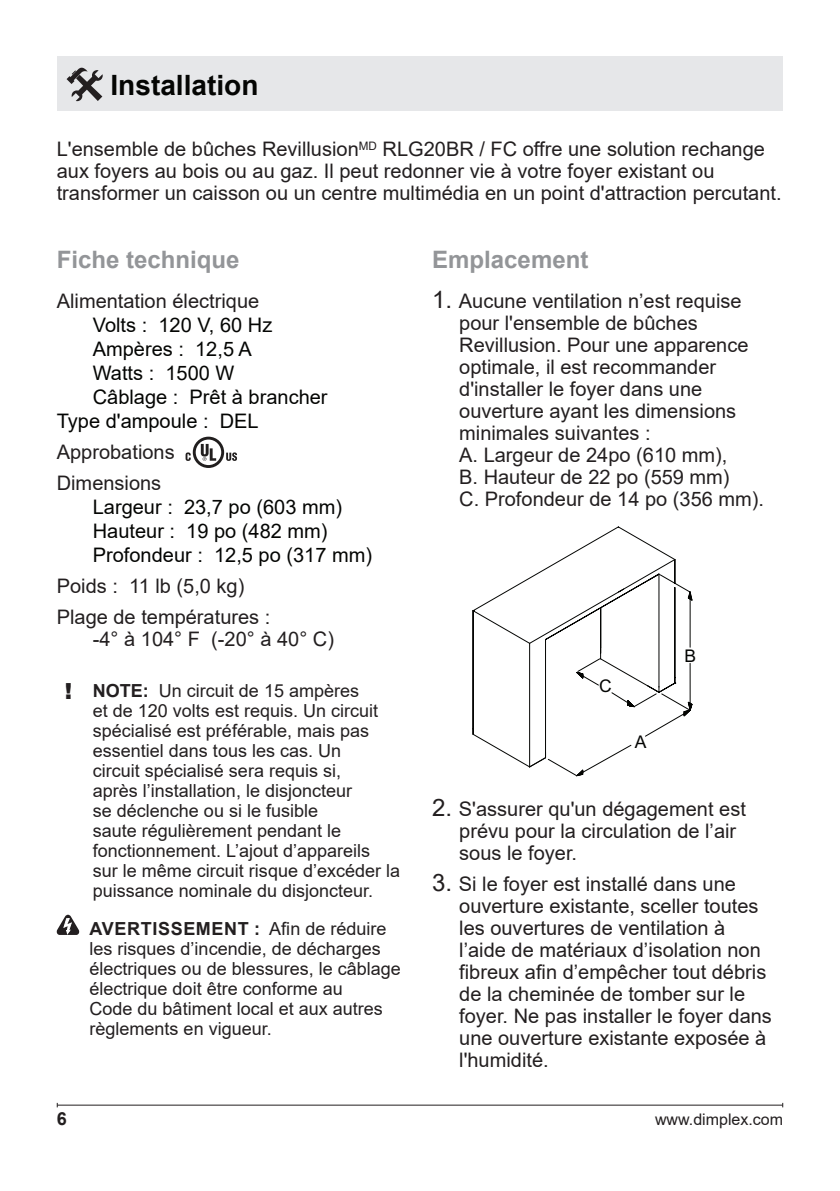
<style>
.page{position:relative;width:840px;height:1191px;background:#fff}
.page>*{position:absolute;margin:0;border:0;box-sizing:border-box;transform-origin:0 0}
.t1{font:700 28px "Arial";color:#040503}
.t2{font:700 24px "Arial";color:#939598}
.t3{font:900 22.2px "Arial";color:#231f20}
.t4{font:20px/22px "Arial";color:#231f20}
.t5{font:20px/24px "Arial";color:#040503}
.t6{font:18px/20px "Arial";color:#231f20}
.t7{font:700 18px "Arial";color:#231f20}
.t8{font:17.4px "Arial";color:#040503}
.t9{font:16px "Arial";color:#231f20}
.s1{font-weight:700}
.s2{font-size:24px}
</style>
<div class="page">
<hr style="left:57px;top:1104px;width:725px;height:1px;background:#231f20">
<div style="left:57px;top:57px;width:725px;height:54px;background:#e6e7e9"></div>
<svg style="left:67px;top:68px;width:36px;height:33px"></svg>
<svg style="left:57px;top:914px;width:22px;height:21px"></svg>
<svg style="left:562px;top:527px;width:113px;height:32px"></svg>
<svg style="left:472px;top:559px;width:220px;height:217px"></svg>
<svg style="left:185px;top:437px;width:52px;height:31px"></svg>
<h1 class="t1" style="left:110px;top:66px;width:149px">Installation</h1>
<p class="t4" style="left:57px;top:138px;width:726px">L'ensemble de bûches Revillusion<sup>MD</sup> RLG20BR / FC offre une solution rechange aux foyers au bois ou au gaz. Il peut redonner vie à votre foyer existant ou transformer un caisson ou un centre multimédia en un point d'attraction percutant.</p>
<p class="t2" style="left:57px;top:242px;width:184px">Fiche technique</p>
<p class="t4" style="left:57px;top:289px;width:204px">Alimentation électrique</p>
<p class="t5" style="left:93px;top:312px;width:181px">Volts : 120 V, 60 Hz</p>
<p class="t5" style="left:93px;top:336px;width:160px">Ampères : 12,5 A</p>
<p class="t5" style="left:93px;top:360px;width:143px">Watts : 1500 W</p>
<p class="t5" style="left:93px;top:384px;width:236px">Câblage : Prêt à brancher</p>
<p class="t5" style="left:57px;top:408px;width:203px">Type d'ampoule : DEL</p>
<p class="t4" style="left:57px;top:436px;width:119px;line-height:31px">Approbations<br>Dimensions</p>
<p class="t5" style="left:93px;top:494px;width:281px">Largeur : 23,7 po (603 mm)<br>Hauteur : 19 po (482 mm)<br>Profondeur : 12,5 po (317 mm)</p>
<p class="t4" style="left:57px;top:570px;width:215px;line-height:31px">Poids : 11 lb (5,0 kg)<br>Plage de températures :</p>
<p class="t4" style="left:93px;top:627px;width:242px">-4° à 104° F (-20° à 40° C)</p>
<p class="t6" style="left:93px;top:680px;width:309px"><span class="s1">NOTE:</span> Un circuit de 15 ampères<br>et de 120 volts est requis. Un circuit spécialisé est préférable, mais pas essentiel dans tous les cas. Un<br>circuit spécialisé sera requis si,<br>après l’installation, le disjoncteur<br>se déclenche ou si le fusible<br>saute régulièrement pendant le fonctionnement. L’ajout d’appareils<br>sur le même circuit risque d’excéder la puissance nominale du disjoncteur.</p>
<p class="t6" style="left:89px;top:918px;width:313px"><span class="s1">AVERTISSEMENT :</span> Afin de réduire les risques d’incendie, de décharges électriques ou de blessures, le câblage électrique doit être conforme au<br>Code du bâtiment local et aux autres règlements en vigueur.</p>
<p class="t3" style="left:65px;top:674px;width:9px">!</p>
<p class="t2" style="left:432px;top:242px;width:158px">Emplacement</p>
<p class="t4" style="left:459px;top:289px;width:306px;text-indent:-27px"><span class="s2">1.</span> Aucune ventilation n’est requise pour l'ensemble de bûches<br>Revillusion. Pour une apparence optimale, il est recommander d'installer le foyer dans une ouverture ayant les dimensions minimales suivantes :<br>A. Largeur de 24po (610 mm),<br>B. Hauteur de 22 po (559 mm)<br>C. Profondeur de 14 po (356 mm).</p>
<p class="t8" style="left:599px;top:674px;width:14px">C</p>
<p class="t8" style="left:634px;top:730px;width:13px">A</p>
<p class="t8" style="left:684px;top:644px;width:13px">B</p>
<p class="t4" style="left:459px;top:797px;width:288px;text-indent:-27px"><span class="s2">2.</span> S'assurer qu'un dégagement est prévu pour la circulation de l’air sous le foyer.</p>
<p class="t4" style="left:459px;top:872px;width:314px;text-indent:-27px"><span class="s2">3.</span> Si le foyer est installé dans une ouverture existante, sceller toutes les ouvertures de ventilation à l’aide de matériaux d’isolation non fibreux afin d’empêcher tout débris de la cheminée de tomber sur le foyer. Ne pas installer le foyer dans une ouverture existante exposée à l'humidité.</p>
<p class="t7" style="left:57px;top:1105px;width:12px">6</p>
<p class="t9" style="left:654px;top:1108px;width:130px">www.dimplex.com</p>
</div>
